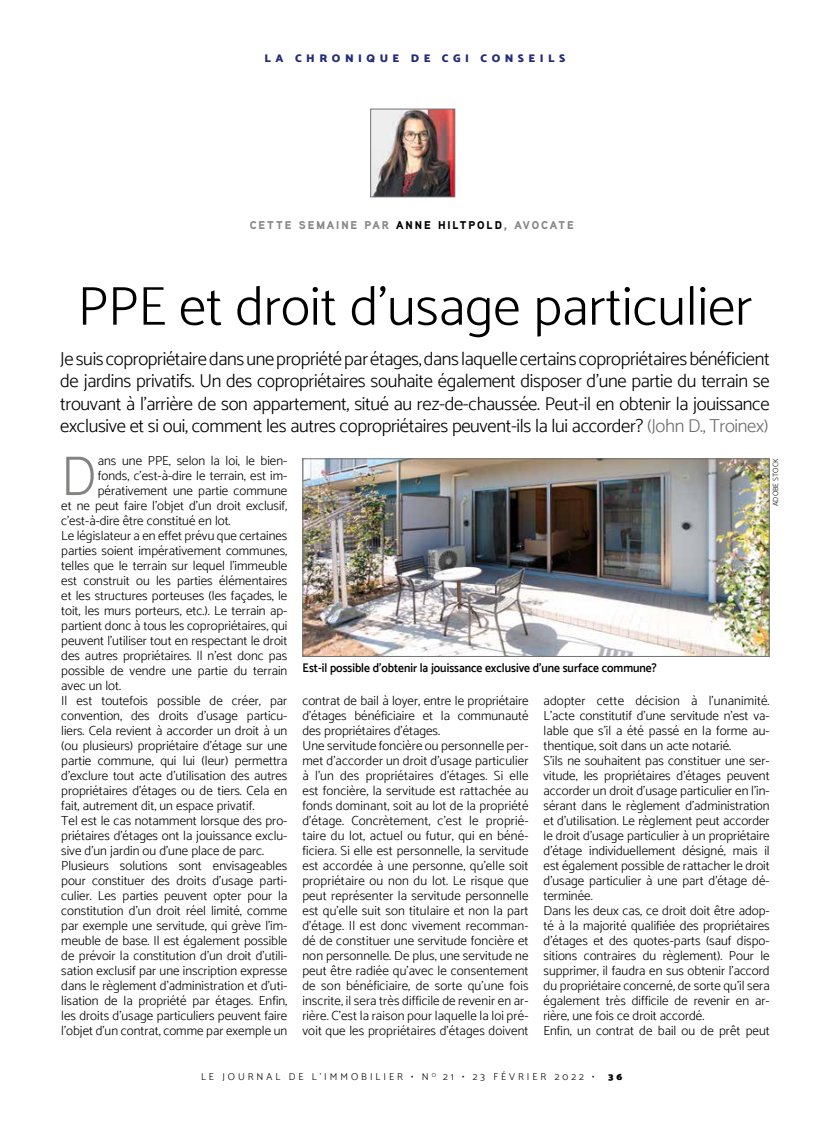
<style>
.page{position:relative;width:830px;height:1134px;background:#fff}
.page>*{position:absolute;margin:0;border:0;box-sizing:border-box;transform-origin:0 0}
.t1{font:300 56.38px "Catamaran";color:#838382;scale:.93 1}
.t2{font:300 55px "Catamaran";color:#000}
.t3{font:300 18.75px/22.5px "Catamaran";letter-spacing:-.02em;color:#000;text-align:justify}
.t4{font:300 13.12px/15px "Catamaran";color:#000}
.t5{font:600 12.5px "Catamaran";color:#000;scale:.92 1}
.t6{font:900 11.25px "Aaux Pro";letter-spacing:.17em;color:#878787}
.t7{font:900 11.25px "Catamaran";letter-spacing:.4em;color:#232c77}
.t8{font:300 10px "Catamaran";letter-spacing:.3em;color:#000}
.t9{font:900 10px "Catamaran";color:#000}
.t10{font:300 7.5px "Catamaran";letter-spacing:.01em;color:#000}
.s1{color:#000}
.s2{color:#6d6d6c}
</style>
<div class="page">
<img style="left:304px;top:460px;width:463px;height:195px">
<div style="left:302px;top:458px;width:467px;height:199px;border:1px solid #727271"></div>
<img style="left:372px;top:111px;width:81px;height:84px">
<div style="left:370px;top:109px;width:85px;height:88px;border:1px solid #747373"></div>
<p class="t7" style="left:264px;top:51px;width:302px">LA CHRONIQUE DE CGI CONSEILS</p>
<p class="t6" style="left:249px;top:217px;width:325px">CETTE SEMAINE PAR <span class="s1">ANNE HILTPOLD</span>, AVOCATE</p>
<h2 class="t2" style="left:78px;top:273px;width:675px">PPE et droit d’usage particulier</h2>
<p class="t3" style="left:60px;top:347px;width:710px">Je suis copropriétaire dans une propriété par étages, dans laquelle certains copropriétaires bénéficient de jardins privatifs. Un des copropriétaires souhaite également disposer d’une partie du terrain se trouvant à l’arrière de son appartement, situé au rez-de-chaussée. Peut-il en obtenir la jouissance exclusive et si oui, comment les autres copropriétaires peuvent-ils la lui accorder? <span class="s2">(John D., Troinex)</span></p>
<h1 class="t1" style="left:61px;top:443px;width:39px">D</h1>
<p class="t4" style="left:98px;top:453px;width:191px">ans une PPE, selon la loi, le bien-</p>
<p class="t10" style="left:770px;top:506px;width:49px;rotate:-90deg">ADOBE STOCK</p>
<p class="t4" style="left:98px;top:468px;width:191px">fonds, c’est-à-dire le terrain, est im-</p>
<p class="t4" style="left:98px;top:483px;width:191px">pérativement une partie commune</p>
<p class="t4" style="left:61px;top:498px;width:227px">et ne peut faire l’objet d’un droit exclusif,</p>
<p class="t4" style="left:61px;top:513px;width:171px">c’est-à-dire être constitué en lot.</p>
<p class="t4" style="left:61px;top:528px;width:227px">Le législateur a en effet prévu que certaines</p>
<p class="t4" style="left:61px;top:543px;width:227px">parties soient impérativement communes,</p>
<p class="t4" style="left:61px;top:558px;width:227px">telles que le terrain sur lequel l’immeuble</p>
<p class="t4" style="left:61px;top:573px;width:227px">est construit ou les parties élémentaires</p>
<p class="t4" style="left:61px;top:588px;width:227px">et les structures porteuses (les façades, le</p>
<p class="t4" style="left:61px;top:603px;width:227px">toit, les murs porteurs, etc.). Le terrain ap-</p>
<p class="t4" style="left:61px;top:618px;width:227px">partient donc à tous les copropriétaires, qui</p>
<p class="t4" style="left:61px;top:633px;width:227px">peuvent l’utiliser tout en respectant le droit</p>
<p class="t4" style="left:61px;top:648px;width:227px">des autres propriétaires. Il n’est donc pas</p>
<p class="t4" style="left:61px;top:663px;width:227px">possible de vendre une partie du terrain</p>
<p class="t4" style="left:61px;top:678px;width:61px">avec un lot.</p>
<p class="t4" style="left:61px;top:693px;width:227px">Il est toutefois possible de créer, par</p>
<p class="t4" style="left:61px;top:708px;width:227px">convention, des droits d’usage particu-</p>
<p class="t4" style="left:61px;top:723px;width:227px">liers. Cela revient à accorder un droit à un</p>
<p class="t4" style="left:61px;top:738px;width:227px">(ou plusieurs) propriétaire d’étage sur une</p>
<p class="t4" style="left:61px;top:753px;width:227px">partie commune, qui lui (leur) permettra</p>
<p class="t4" style="left:61px;top:768px;width:227px">d’exclure tout acte d’utilisation des autres</p>
<p class="t4" style="left:61px;top:783px;width:227px">propriétaires d’étages ou de tiers. Cela en</p>
<p class="t4" style="left:61px;top:798px;width:194px">fait, autrement dit, un espace privatif.</p>
<p class="t4" style="left:61px;top:813px;width:227px">Tel est le cas notamment lorsque des pro-</p>
<p class="t4" style="left:61px;top:828px;width:227px">priétaires d’étages ont la jouissance exclu-</p>
<p class="t4" style="left:61px;top:843px;width:204px">sive d’un jardin ou d’une place de parc.</p>
<p class="t4" style="left:61px;top:858px;width:227px">Plusieurs solutions sont envisageables</p>
<p class="t4" style="left:61px;top:873px;width:227px">pour constituer des droits d’usage parti-</p>
<p class="t4" style="left:61px;top:888px;width:227px">culier. Les parties peuvent opter pour la</p>
<p class="t4" style="left:61px;top:903px;width:227px">constitution d’un droit réel limité, comme</p>
<p class="t4" style="left:61px;top:918px;width:227px">par exemple une servitude, qui grève l’im-</p>
<p class="t4" style="left:61px;top:933px;width:227px">meuble de base. Il est également possible</p>
<p class="t4" style="left:61px;top:948px;width:227px">de prévoir la constitution d’un droit d’utili-</p>
<p class="t4" style="left:61px;top:963px;width:227px">sation exclusif par une inscription expresse</p>
<p class="t4" style="left:61px;top:978px;width:227px">dans le règlement d’administration et d’uti-</p>
<p class="t4" style="left:61px;top:993px;width:227px">lisation de la propriété par étages. Enfin,</p>
<p class="t4" style="left:61px;top:1008px;width:227px">les droits d’usage particuliers peuvent faire</p>
<p class="t4" style="left:61px;top:1023px;width:227px">l’objet d’un contrat, comme par exemple un</p>
<p class="t5" style="left:302px;top:660px;width:386px">Est-il possible d’obtenir la jouissance exclusive d’une surface commune?</p>
<p class="t4" style="left:302px;top:693px;width:227px">contrat de bail à loyer, entre le propriétaire d’étages bénéficiaire et la communauté des propriétaires d’étages.<br>Une servitude foncière ou personnelle per&shy;met d’accorder un droit d’usage particulier à l’un des propriétaires d’étages. Si elle est foncière, la servitude est rattachée au fonds dominant, soit au lot de la propriété d’étage. Concrètement, c’est le proprié&shy;taire du lot, actuel ou futur, qui en béné&shy;ficiera. Si elle est personnelle, la servitude est accordée à une personne, qu’elle soit propriétaire ou non du lot. Le risque que peut représenter la servitude personnelle est qu’elle suit son titulaire et non la part d’étage. Il est donc vivement recomman&shy;dé de constituer une servitude foncière et non personnelle. De plus, une servitude ne peut être radiée qu’avec le consentement de son bénéficiaire, de sorte qu’une fois inscrite, il sera très difficile de revenir en ar&shy;rière. C’est la raison pour laquelle la loi pré&shy;voit que les propriétaires d’étages doivent</p>
<p class="t4" style="left:543px;top:693px;width:227px">adopter cette décision à l’unanimité.<br>L’acte constitutif d’une servitude n’est va&shy;lable que s’il a été passé en la forme au&shy;thentique, soit dans un acte notarié.<br>S’ils ne souhaitent pas constituer une ser&shy;vitude, les propriétaires d’étages peuvent accorder un droit d’usage particulier en l’in&shy;sérant dans le règlement d’administration et d’utilisation. Le règlement peut accorder le droit d’usage particulier à un propriétaire d’étage individuellement désigné, mais il est également possible de rattacher le droit d’usage particulier à une part d’étage dé&shy;terminée.<br>Dans les deux cas, ce droit doit être adop&shy;té à la majorité qualifiée des propriétaires d’étages et des quotes-parts (sauf dispo&shy;sitions contraires du règlement). Pour le supprimer, il faudra en sus obtenir l’accord du propriétaire concerné, de sorte qu’il sera également très difficile de revenir en ar&shy;rière, une fois ce droit accordé.<br>Enfin, un contrat de bail ou de prêt peut</p>
<p class="t8" style="left:201px;top:1071px;width:395px">LE JOURNAL DE L’IMMOBILIER • N <sup>O</sup> 21 • 23 FÉVRIER 2022 •</p>
<p class="t9" style="left:608px;top:1071px;width:16px">3 6</p>
</div>
